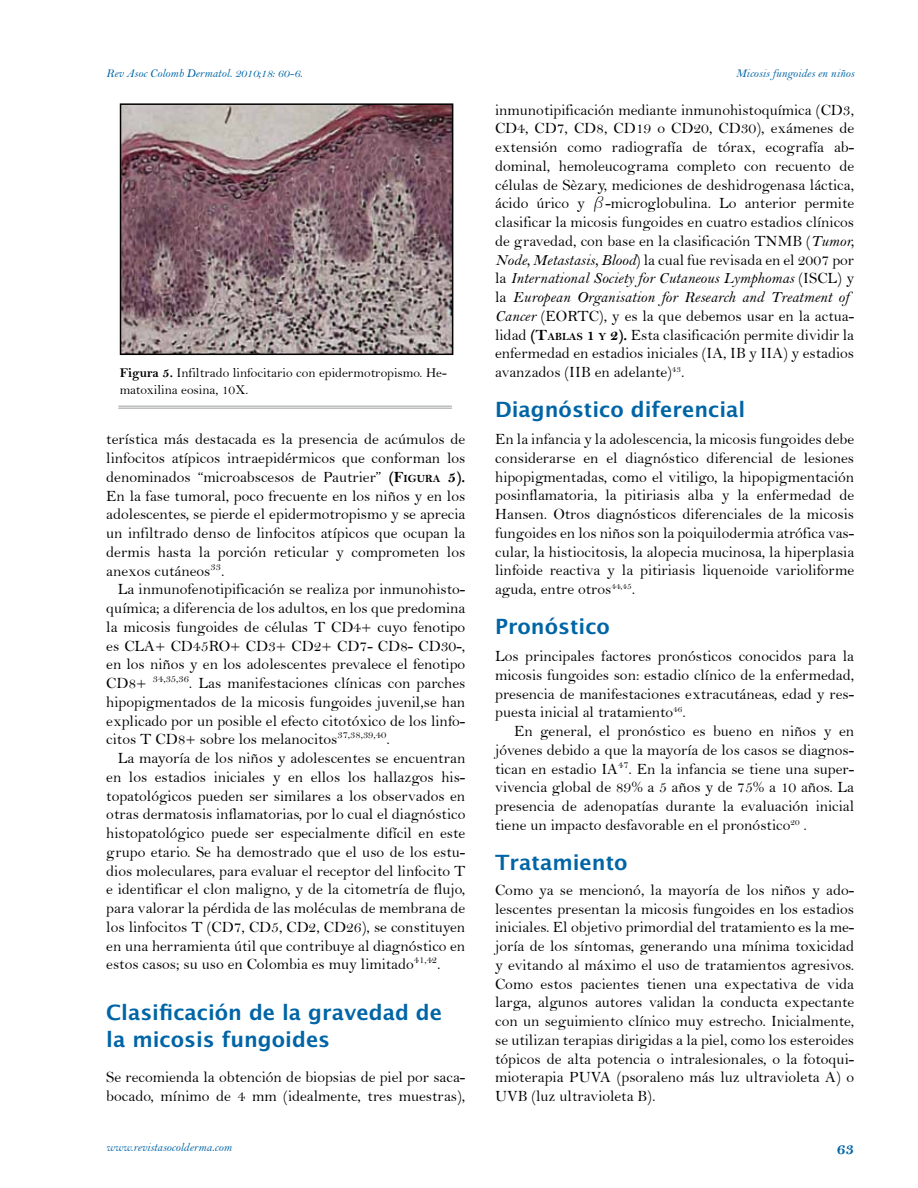
<style>
.page{position:relative;width:918px;height:1188px;background:#fff}
.page>*{position:absolute;margin:0;border:0;box-sizing:border-box;transform-origin:0 0}
.t1{font:700 21px/27px "Lucida Grande";color:#0065a6}
.t2{font:16.5px "Bell MT Bold";color:#0065a6}
.t3{font:15.75px/18.8px "Bell";color:#000;text-align:justify}
.t4{font:15.75px/18.8px "Bell MT Italic";color:#000}
.t5{font:13.5px/16.5px "Bell";color:#000}
.t6{font:12px "Bell MT Italic";color:#0065a6}
.s1{font-family:"Bell MT Bold"}
.s2{font-family:"Bell MT Bold";font-size:10.95px}
.s3{font-family:"Greek C"}
.s4{font-family:"Bell MT Italic"}
.s5{font-family:"Bell"}
</style>
<div class="page">
<hr style="left:118px;top:406px;width:334px;height:1px;background:#9c9e9f">
<hr style="left:118px;top:408px;width:334px;height:1px;background:#9c9e9f">
<img style="left:123px;top:106px;width:327px;height:246px">
<div style="left:120px;top:103px;width:333px;height:252px;border:2px solid #000"></div>
<p class="t6" style="left:106px;top:66px;width:198px">Rev Asoc Colomb Dermatol. 2010;18: 60-6.</p>
<p class="t6" style="left:736px;top:66px;width:120px">Micosis fungoides en niños</p>
<p class="t5" style="left:120px;top:364px;width:328px"><span class="s1">Figura 5.</span> Infiltrado linfocitario con epidermotropismo. He&shy;matoxilina eosina, 10X.</p>
<p class="t3" style="left:106px;top:430px;width:361px">terística más destacada es la presencia de acúmulos de linfocitos atípicos intraepidérmicos que conforman los denominados “microabscesos de Pautrier” <span class="s1">(F</span><span class="s2">IGURA</span> <span class="s1">5).<br></span>En la fase tumoral, poco frecuente en los niños y en los adolescentes, se pierde el epidermotropismo y se aprecia un infiltrado denso de linfocitos atípicos que ocupan la dermis hasta la porción reticular y comprometen los anexos cutáneos<sup>33</sup>.</p>
<p class="t3" style="left:106px;top:580px;width:361px;text-indent:11px">La inmunofenotipificación se realiza por inmunohisto&shy;química; a diferencia de los adultos, en los que predomina la micosis fungoides de células T CD4+ cuyo fenotipo es CLA+ CD45RO+ CD3+ CD2+ CD7- CD8- CD30-, en los niños y en los adolescentes prevalece el fenotipo CD8+ <sup>34,35,36</sup>. Las manifestaciones clínicas con parches hipopigmentados de la micosis fungoides juvenil,se han explicado por un posible el efecto citotóxico de los linfo&shy;citos T CD8+ sobre los melanocitos<sup>37,38,39,40</sup>.</p>
<p class="t3" style="left:106px;top:749px;width:361px;text-indent:11px">La mayoría de los niños y adolescentes se encuentran en los estadios iniciales y en ellos los hallazgos his&shy;topatológicos pueden ser similares a los observados en otras dermatosis inflamatorias, por lo cual el diagnóstico histopatológico puede ser especialmente difícil en este grupo etario. Se ha demostrado que el uso de los estu&shy;dios moleculares, para evaluar el receptor del linfocito T e identificar el clon maligno, y de la citometría de flujo, para valorar la pérdida de las moléculas de membrana de los linfocitos T (CD7, CD5, CD2, CD26), se constituyen en una herramienta útil que contribuye al diagnóstico en estos casos; su uso en Colombia es muy limitado<sup>41,42</sup>.</p>
<h1 class="t1" style="left:106px;top:998px;width:337px">Clasificación de la gravedad de la micosis fungoides</h1>
<p class="t3" style="left:106px;top:1068px;width:361px">Se recomienda la obtención de biopsias de piel por saca&shy;bocado, mínimo de 4 mm (idealmente, tres muestras),</p>
<p class="t3" style="left:495px;top:100px;width:361px">inmunotipificación mediante inmunohistoquímica (CD3, CD4, CD7, CD8, CD19 o CD20, CD30), exámenes de extensión como radiografía de tórax, ecografía ab&shy;dominal, hemoleucograma completo con recuento de células de Sèzary, mediciones de deshidrogenasa láctica, ácido úrico y <span class="s3">β</span>-microglobulina. Lo anterior permite clasificar la micosis fungoides en cuatro estadios clínicos de gravedad, con base en la clasificación TNMB (<span class="s4">Tumor, Node, Metastasis, Blood</span>) la cual fue revisada en el 2007 por</p>
<p class="t4" style="left:495px;top:269px;width:361px"><span class="s5">la</span> International Society for Cutaneous Lymphomas <span class="s5">(ISCL) y la</span> European Organisation for Research and Treatment of</p>
<p class="t3" style="left:495px;top:306px;width:361px"><span class="s4">Cancer</span> (EORTC), y es la que debemos usar en la actua&shy;lidad <span class="s1">(T</span><span class="s2">ABLAS</span> <span class="s1">1</span> <span class="s2">Y</span> <span class="s1">2).</span> Esta clasificación permite dividir la enfermedad en estadios iniciales (IA, IB y IIA) y estadios avanzados (IIB en adelante)<sup>43</sup>.</p>
<h1 class="t1" style="left:495px;top:396px;width:252px">Diagnóstico diferencial</h1>
<p class="t3" style="left:495px;top:430px;width:361px">En la infancia y la adolescencia, la micosis fungoides debe considerarse en el diagnóstico diferencial de lesiones hipopigmentadas, como el vitiligo, la hipopigmentación posinflamatoria, la pitiriasis alba y la enfermedad de Hansen. Otros diagnósticos diferenciales de la micosis fungoides en los niños son la poiquilodermia atrófica vas&shy;cular, la histiocitosis, la alopecia mucinosa, la hiperplasia linfoide reactiva y la pitiriasis liquenoide varioliforme aguda, entre otros<sup>44,45</sup>.</p>
<h1 class="t1" style="left:495px;top:613px;width:116px">Pronóstico</h1>
<p class="t3" style="left:495px;top:647px;width:361px">Los principales factores pronósticos conocidos para la micosis fungoides son: estadio clínico de la enfermedad, presencia de manifestaciones extracutáneas, edad y res&shy;puesta inicial al tratamiento<sup>46</sup>.</p>
<p class="t3" style="left:495px;top:722px;width:361px;text-indent:19px">En general, el pronóstico es bueno en niños y en jóvenes debido a que la mayoría de los casos se diagnos&shy;tican en estadio IA<sup>47</sup>. En la infancia se tiene una super&shy;vivencia global de 89% a 5 años y de 75% a 10 años. La presencia de adenopatías durante la evaluación inicial tiene un impacto desfavorable en el pronóstico<sup>20</sup> .</p>
<h1 class="t1" style="left:495px;top:848px;width:134px">Tratamiento</h1>
<p class="t3" style="left:495px;top:880px;width:361px">Como ya se mencionó, la mayoría de los niños y ado&shy;lescentes presentan la micosis fungoides en los estadios iniciales. El objetivo primordial del tratamiento es la me&shy;joría de los síntomas, generando una mínima toxicidad y evitando al máximo el uso de tratamientos agresivos.<br>Como estos pacientes tienen una expectativa de vida larga, algunos autores validan la conducta expectante con un seguimiento clínico muy estrecho. Inicialmente, se utilizan terapias dirigidas a la piel, como los esteroides tópicos de alta potencia o intralesionales, o la fotoqui&shy;mioterapia PUVA (psoraleno más luz ultravioleta A) o UVB (luz ultravioleta B).</p>
<p class="t6" style="left:106px;top:1140px;width:127px">www.revistasocolderma.com</p>
<p class="t2" style="left:837px;top:1138px;width:19px">63</p>
</div>
